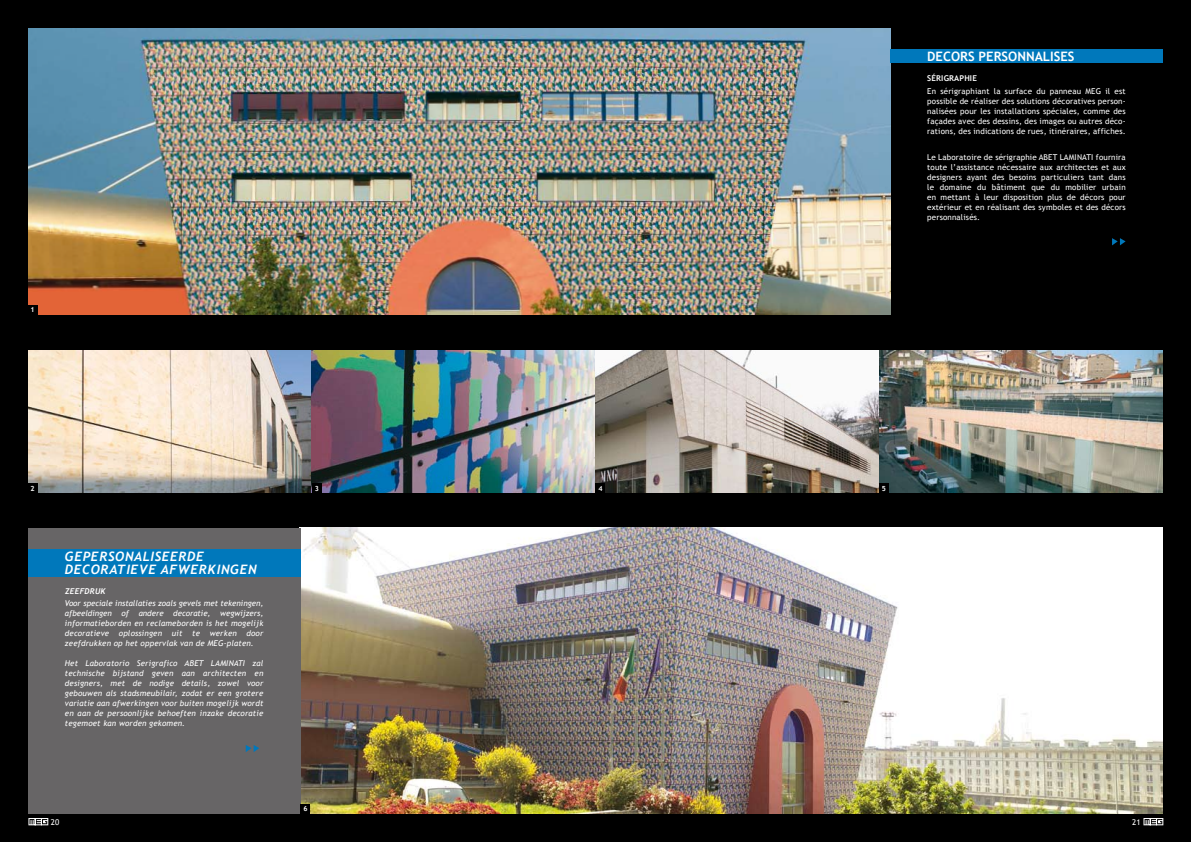
<style>
.page{position:relative;width:1191px;height:842px;background:#000}
.page>*{position:absolute;margin:0;border:0;box-sizing:border-box;transform-origin:0 0}
.t1{font:italic 700 13px/13px "Trebuchet";letter-spacing:.05em;color:#fff}
.t2{font:700 13px "Trebuchet MS";color:#fff}
.t3{font:8px/10px "Trebuchet MS";letter-spacing:.02em;color:#fff;text-align:justify}
.t4{font:italic 8px/10px "Trebuchet MS";letter-spacing:.02em;color:#fff;text-align:justify}
.t5{font:700 8px "Trebuchet MS";letter-spacing:.02em;color:#fff}
.t6{font:italic 700 8px "Trebuchet";letter-spacing:.02em;color:#fff}
.t7{font:700 7px "Trebuchet MS";color:#fff}
</style>
<div class="page">
<img style="left:28px;top:28px;width:862px;height:286px">
<img style="left:28px;top:351px;width:1134px;height:141px">
<img style="left:300px;top:528px;width:862px;height:286px">
<div style="left:890px;top:50px;width:272px;height:13px;background:#0078bb"></div>
<div style="left:28px;top:528px;width:272px;height:286px;background:#676566"></div>
<svg style="left:1112px;top:238px;width:13px;height:7px"></svg>
<svg style="left:246px;top:745px;width:13px;height:7px"></svg>
<svg style="left:28px;top:818px;width:20px;height:7px"></svg>
<svg style="left:1143px;top:818px;width:20px;height:7px"></svg>
<div style="left:28px;top:305px;width:9px;height:10px;background:#000"></div>
<div style="left:28px;top:483px;width:9px;height:10px;background:#000"></div>
<div style="left:312px;top:483px;width:10px;height:10px;background:#000"></div>
<div style="left:595px;top:483px;width:10px;height:10px;background:#000"></div>
<div style="left:879px;top:483px;width:9px;height:10px;background:#000"></div>
<div style="left:300px;top:804px;width:10px;height:10px;background:#000"></div>
<div style="left:28px;top:549px;width:272px;height:27px;background:#0078bb"></div>
<p class="t7" style="left:31px;top:307px;width:6px">1</p>
<h1 class="t2" style="left:927px;top:51px;width:149px">DECORS PERSONNALISES</h1>
<p class="t5" style="left:927px;top:75px;width:51px">SÉRIGRAPHIE</p>
<p class="t3" style="left:927px;top:87px;width:200px">en sérigraphiant la surface du panneau MeG il est possible de réaliser des solutions décoratives person&shy;nalisées pour les installations spéciales, comme des façades avec des dessins, des images ou autres déco&shy;rations, des indications de rues, itinéraires, affiches.</p>
<p class="t3" style="left:927px;top:152px;width:200px">le laboratoire de sérigraphie abet laMinati fournira toute l’assistance nécessaire aux architectes et aux designers ayant des besoins particuliers tant dans le domaine du bâtiment que du mobilier urbain en mettant à leur disposition plus de décors pour extérieur et en réalisant des symboles et des décors personnalisés.</p>
<p class="t7" style="left:31px;top:485px;width:6px">2</p>
<p class="t7" style="left:315px;top:485px;width:6px">3</p>
<p class="t7" style="left:598px;top:485px;width:6px">4</p>
<p class="t7" style="left:882px;top:485px;width:6px">5</p>
<h1 class="t1" style="left:65px;top:550px;width:193px">GEPERSONALISEERDE<br>DECORATIEVE AFWERKINGEN</h1>
<p class="t6" style="left:65px;top:586px;width:42px">ZEEFDRUK</p>
<p class="t4" style="left:65px;top:599px;width:200px">voor speciale installaties zoals gevels met tekeningen, afbeeldingen of andere decoratie, wegwijzers, informatieborden en reclameborden is het mogelijk decoratieve oplossingen uit te werken door zeefdrukken op het oppervlak van de MEG-platen.</p>
<p class="t4" style="left:65px;top:659px;width:200px">het laboratorio serigrafico abEt laMinati zal technische bijstand geven aan architecten en designers, met de nodige details, zowel voor gebouwen als stadsmeubilair, zodat er een grotere variatie aan afwerkingen voor buiten mogelijk wordt en aan de persoonlijke behoeften inzake decoratie tegemoet kan worden gekomen.</p>
<p class="t7" style="left:303px;top:806px;width:6px">6</p>
<p class="t3" style="left:51px;top:818px;width:10px">20</p>
<p class="t3" style="left:1132px;top:818px;width:10px">21</p>
</div>
